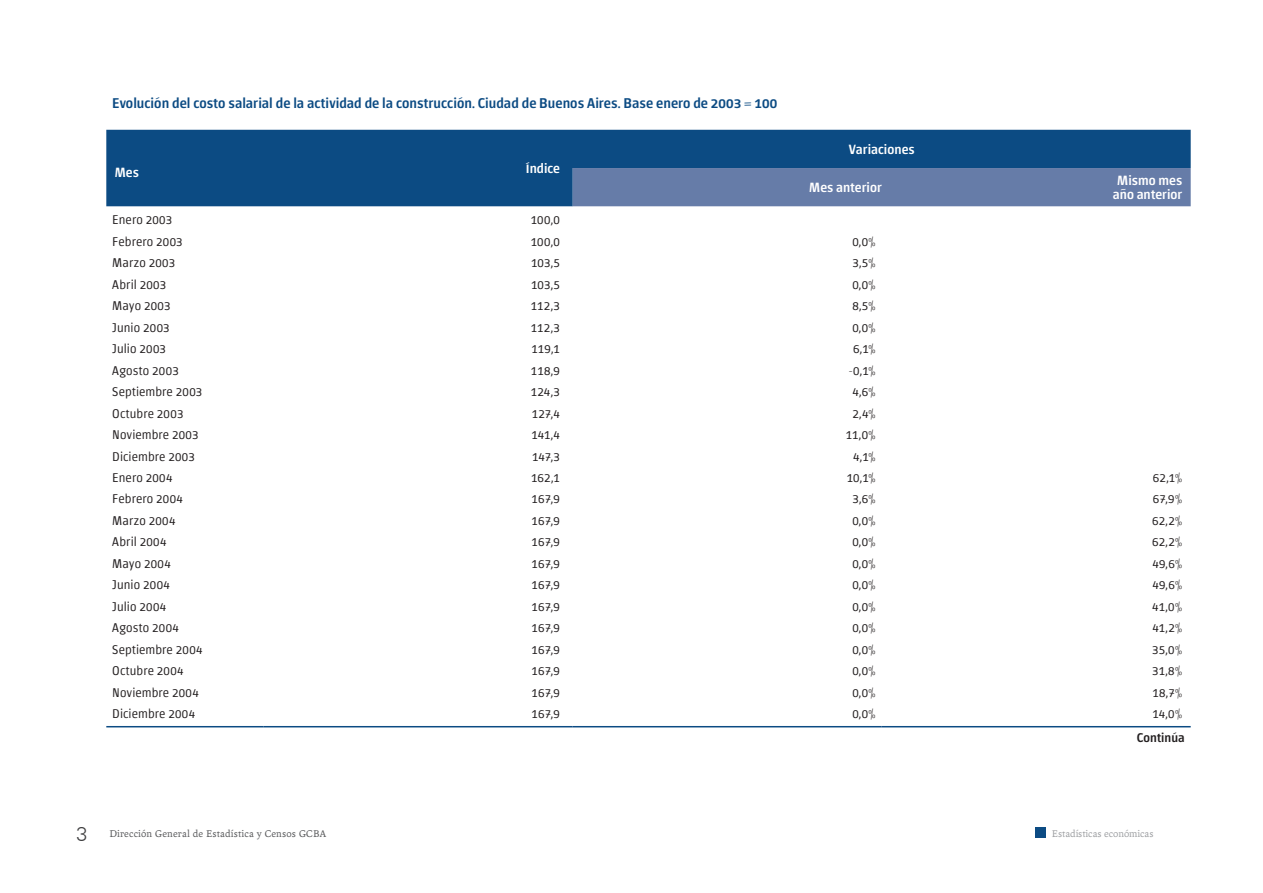
<style>
.page{position:relative;width:1263px;height:893px;background:#fff}
.page>*{position:absolute;margin:0;border:0;box-sizing:border-box;transform-origin:0 0}
.Titulos{font:500 14.25px "Chaco";letter-spacing:.005em;color:#0c4b83}
.Cabezal{font:500 13.5px "Chaco";letter-spacing:.005em;color:#fff}
.Datos{font:300 12.75px "Chaco";letter-spacing:.015em;color:#231f20}
.Datos-2{font:500 12.75px "Chaco";letter-spacing:.005em;color:#231f20}
.t1{font:10.5px "Andralis ND Os F";letter-spacing:.02em;color:#57585a}
.t2{font:10.5px "Andralis ND Os F";color:#9d9fa2}
.s1{font-family:"Zurich BT";font-weight:300;font-size:19.5px;color:#3e3e3f}
</style>
<div class="page">
<div style="left:1035px;top:827px;width:11px;height:11px;background:#0c4b83"></div>
<div style="left:106px;top:130px;width:1085px;height:76px;background:#0c4b83"></div>
<div style="left:573px;top:168px;width:618px;height:38px;background:#667ca8"></div>
<hr style="left:106px;top:726px;width:158px;height:1px;background:#0c4b83">
<hr style="left:264px;top:726px;width:309px;height:1px;background:#0c4b83">
<hr style="left:573px;top:726px;width:309px;height:1px;background:#0c4b83">
<hr style="left:882px;top:726px;width:309px;height:1px;background:#0c4b83">
<p class="Titulos" style="left:112px;top:97px;width:666px">Evolución del costo salarial de la actividad de la construcción. Ciudad de Buenos Aires. Base enero de 2003 = 100</p>
<p class="Cabezal" style="left:115px;top:167px;width:26px">Mes</p>
<p class="Cabezal" style="left:526px;top:162px;width:36px">Índice</p>
<p class="Cabezal" style="left:849px;top:143px;width:68px">Variaciones</p>
<p class="Cabezal" style="left:809px;top:181px;width:74px">Mes anterior</p>
<p class="Cabezal" style="left:1117px;top:175px;width:66px">Mismo mes</p>
<p class="Cabezal" style="left:1113px;top:188px;width:71px">año anterior</p>
<p class="Datos" style="left:112px;top:214px;width:61px">Enero 2003</p>
<p class="Datos" style="left:531px;top:214px;width:31px">100,0</p>
<p class="Datos" style="left:112px;top:236px;width:72px">Febrero 2003</p>
<p class="Datos" style="left:531px;top:236px;width:31px">100,0</p>
<p class="Datos" style="left:852px;top:236px;width:25px">0,0%</p>
<p class="Datos" style="left:112px;top:257px;width:64px">Marzo 2003</p>
<p class="Datos" style="left:531px;top:257px;width:30px">103,5</p>
<p class="Datos" style="left:852px;top:257px;width:25px">3,5%</p>
<p class="Datos" style="left:112px;top:279px;width:55px">Abril 2003</p>
<p class="Datos" style="left:531px;top:279px;width:30px">103,5</p>
<p class="Datos" style="left:852px;top:279px;width:25px">0,0%</p>
<p class="Datos" style="left:112px;top:300px;width:60px">Mayo 2003</p>
<p class="Datos" style="left:531px;top:300px;width:31px">112,3</p>
<p class="Datos" style="left:852px;top:300px;width:25px">8,5%</p>
<p class="Datos" style="left:112px;top:321px;width:59px">Junio 2003</p>
<p class="Datos" style="left:531px;top:321px;width:31px">112,3</p>
<p class="Datos" style="left:852px;top:321px;width:25px">0,0%</p>
<p class="Datos" style="left:112px;top:343px;width:55px">Julio 2003</p>
<p class="Datos" style="left:531px;top:343px;width:30px">119,1</p>
<p class="Datos" style="left:853px;top:343px;width:24px">6,1%</p>
<p class="Datos" style="left:112px;top:364px;width:68px">Agosto 2003</p>
<p class="Datos" style="left:531px;top:364px;width:31px">118,9</p>
<p class="Datos" style="left:849px;top:364px;width:28px">-0,1%</p>
<p class="Datos" style="left:112px;top:386px;width:91px">Septiembre 2003</p>
<p class="Datos" style="left:531px;top:386px;width:31px">124,3</p>
<p class="Datos" style="left:852px;top:386px;width:25px">4,6%</p>
<p class="Datos" style="left:112px;top:407px;width:73px">Octubre 2003</p>
<p class="Datos" style="left:532px;top:407px;width:30px">127,4</p>
<p class="Datos" style="left:852px;top:407px;width:25px">2,4%</p>
<p class="Datos" style="left:112px;top:429px;width:88px">Noviembre 2003</p>
<p class="Datos" style="left:531px;top:429px;width:30px">141,4</p>
<p class="Datos" style="left:846px;top:429px;width:31px">11,0%</p>
<p class="Datos" style="left:112px;top:450px;width:84px">Diciembre 2003</p>
<p class="Datos" style="left:532px;top:450px;width:29px">147,3</p>
<p class="Datos" style="left:853px;top:450px;width:24px">4,1%</p>
<p class="Datos" style="left:112px;top:472px;width:62px">Enero 2004</p>
<p class="Datos" style="left:531px;top:472px;width:30px">162,1</p>
<p class="Datos" style="left:847px;top:472px;width:31px">10,1%</p>
<p class="Datos" style="left:1153px;top:472px;width:31px">62,1%</p>
<p class="Datos" style="left:112px;top:493px;width:72px">Febrero 2004</p>
<p class="Datos" style="left:532px;top:493px;width:30px">167,9</p>
<p class="Datos" style="left:852px;top:493px;width:25px">3,6%</p>
<p class="Datos" style="left:1153px;top:493px;width:31px">67,9%</p>
<p class="Datos" style="left:112px;top:515px;width:65px">Marzo 2004</p>
<p class="Datos" style="left:532px;top:515px;width:30px">167,9</p>
<p class="Datos" style="left:852px;top:515px;width:25px">0,0%</p>
<p class="Datos" style="left:1152px;top:515px;width:32px">62,2%</p>
<p class="Datos" style="left:112px;top:536px;width:56px">Abril 2004</p>
<p class="Datos" style="left:532px;top:536px;width:30px">167,9</p>
<p class="Datos" style="left:852px;top:536px;width:25px">0,0%</p>
<p class="Datos" style="left:1152px;top:536px;width:32px">62,2%</p>
<p class="Datos" style="left:112px;top:558px;width:60px">Mayo 2004</p>
<p class="Datos" style="left:532px;top:558px;width:30px">167,9</p>
<p class="Datos" style="left:852px;top:558px;width:25px">0,0%</p>
<p class="Datos" style="left:1152px;top:558px;width:31px">49,6%</p>
<p class="Datos" style="left:112px;top:579px;width:59px">Junio 2004</p>
<p class="Datos" style="left:532px;top:579px;width:30px">167,9</p>
<p class="Datos" style="left:852px;top:579px;width:25px">0,0%</p>
<p class="Datos" style="left:1152px;top:579px;width:31px">49,6%</p>
<p class="Datos" style="left:112px;top:601px;width:55px">Julio 2004</p>
<p class="Datos" style="left:532px;top:601px;width:30px">167,9</p>
<p class="Datos" style="left:852px;top:601px;width:25px">0,0%</p>
<p class="Datos" style="left:1152px;top:601px;width:31px">41,0%</p>
<p class="Datos" style="left:112px;top:622px;width:68px">Agosto 2004</p>
<p class="Datos" style="left:532px;top:622px;width:30px">167,9</p>
<p class="Datos" style="left:852px;top:622px;width:25px">0,0%</p>
<p class="Datos" style="left:1152px;top:622px;width:31px">41,2%</p>
<p class="Datos" style="left:112px;top:644px;width:92px">Septiembre 2004</p>
<p class="Datos" style="left:532px;top:644px;width:30px">167,9</p>
<p class="Datos" style="left:852px;top:644px;width:25px">0,0%</p>
<p class="Datos" style="left:1152px;top:644px;width:31px">35,0%</p>
<p class="Datos" style="left:112px;top:665px;width:73px">Octubre 2004</p>
<p class="Datos" style="left:532px;top:665px;width:30px">167,9</p>
<p class="Datos" style="left:852px;top:665px;width:25px">0,0%</p>
<p class="Datos" style="left:1152px;top:665px;width:32px">31,8%</p>
<p class="Datos" style="left:112px;top:686px;width:88px">Noviembre 2004</p>
<p class="Datos" style="left:532px;top:686px;width:30px">167,9</p>
<p class="Datos" style="left:852px;top:686px;width:25px">0,0%</p>
<p class="Datos" style="left:1152px;top:686px;width:31px">18,7%</p>
<p class="Datos" style="left:112px;top:708px;width:84px">Diciembre 2004</p>
<p class="Datos" style="left:532px;top:708px;width:30px">167,9</p>
<p class="Datos" style="left:852px;top:708px;width:25px">0,0%</p>
<p class="Datos" style="left:1152px;top:708px;width:31px">14,0%</p>
<p class="Datos-2" style="left:1137px;top:732px;width:49px">Continúa</p>
<p class="t1" style="left:77px;top:828px;width:251px"><span class="s1">3</span> Dirección General de Estadística y Censos GCBA</p>
<p class="t2" style="left:1052px;top:828px;width:103px">Estadísticas económicas</p>
</div>
